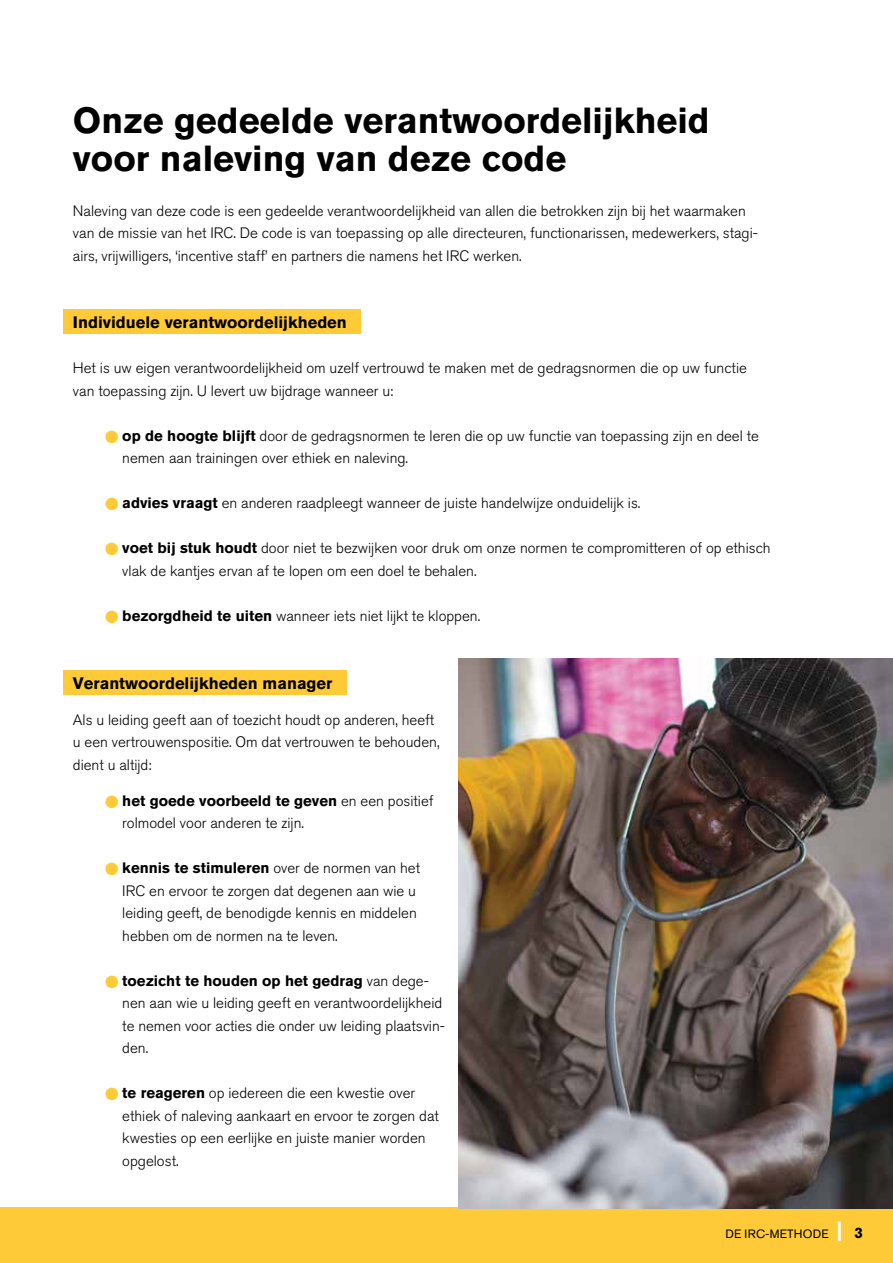
<style>
.page{position:relative;width:893px;height:1263px;background:#fff}
.page>*{position:absolute;margin:0;border:0;box-sizing:border-box;transform-origin:0 0}
.t1{font:700 36px/37.5px "Akzidenz Grotesk BE";color:#000}
.t2{font:700 16.5px "Akzidenz Grotesk BE";color:#000}
.t3{font:300 15px/22.5px "Akzidenz Grotesk BE";color:#000}
.t4{font:12px "Akzidenz Grotesk BE";letter-spacing:.02em;color:#000}
.s1{color:#ffca38}
.s2{font-weight:700}
.s3{font-weight:700;font-size:21px;color:#fff}
.s4{font-weight:700;font-size:15px}
</style>
<div class="page">
<div style="left:0;top:1207px;width:893px;height:56px;background:#ffca38"></div>
<div style="left:64px;top:310px;width:297px;height:24px;background:#ffca38"></div>
<div style="left:64px;top:670px;width:283px;height:24px;background:#ffca38"></div>
<img style="left:458px;top:658px;width:435px;height:551px">
<h1 class="t1" style="left:73px;top:102px;width:638px">Onze gedeelde verantwoordelijkheid voor naleving van deze code</h1>
<p class="t3" style="left:73px;top:200px;width:686px">Naleving van deze code is een gedeelde verantwoordelijkheid van allen die betrokken zijn bij het waarmaken van de missie van het IRC. De code is van toepassing op alle directeuren, functionarissen, medewerkers, stagi&shy;airs, vrijwilligers, ‘incentive staff’ en partners die namens het IRC werken.</p>
<p class="t2" style="left:73px;top:313px;width:275px">Individuele verantwoordelijkheden</p>
<p class="t3" style="left:73px;top:357px;width:675px">Het is uw eigen verantwoordelijkheid om uzelf vertrouwd te maken met de gedragsnormen die op uw functie van toepassing zijn. U levert uw bijdrage wanneer u:</p>
<p class="t3" style="left:122px;top:425px;width:638px;text-indent:-17px"><span class="s1">●</span> <span class="s2">op de hoogte blijft</span> door de gedragsnormen te leren die op uw functie van toepassing zijn en deel te nemen aan trainingen over ethiek en naleving.</p>
<p class="t3" style="left:105px;top:492px;width:535px"><span class="s1">●</span> <span class="s2">advies vraagt</span> en anderen raadpleegt wanneer de juiste handelwijze onduidelijk is.</p>
<p class="t3" style="left:122px;top:537px;width:650px;text-indent:-17px"><span class="s1">●</span> <span class="s2">voet bij stuk houdt</span> door niet te bezwijken voor druk om onze normen te compromitteren of op ethisch vlak de kantjes ervan af te lopen om een doel te behalen.</p>
<p class="t3" style="left:105px;top:605px;width:375px"><span class="s1">●</span> <span class="s2">bezorgdheid te uiten</span> wanneer iets niet lijkt te kloppen.</p>
<p class="t2" style="left:73px;top:673px;width:261px">Verantwoordelijkheden manager</p>
<p class="t3" style="left:73px;top:708px;width:368px">Als u leiding geeft aan of toezicht houdt op anderen, heeft u een vertrouwenspositie. Om dat vertrouwen te behouden, dient u altijd:</p>
<p class="t3" style="left:122px;top:789px;width:313px;text-indent:-17px"><span class="s1">●</span> <span class="s2">het goede voorbeeld te geven</span> en een positief rolmodel voor anderen te zijn.</p>
<p class="t3" style="left:122px;top:857px;width:299px;text-indent:-17px"><span class="s1">●</span> <span class="s2">kennis te stimuleren</span> over de normen van het IRC en ervoor te zorgen dat degenen aan wie u leiding geeft, de benodigde kennis en middelen hebben om de normen na te leven.</p>
<p class="t3" style="left:122px;top:969px;width:324px;text-indent:-17px"><span class="s1">●</span> <span class="s2">toezicht te houden op het gedrag</span> van dege&shy;nen aan wie u leiding geeft en verantwoordelijkheid te nemen voor acties die onder uw leiding plaatsvin&shy;den.</p>
<p class="t3" style="left:122px;top:1082px;width:318px;text-indent:-17px"><span class="s1">●</span> <span class="s2">te reageren</span> op iedereen die een kwestie over ethiek of naleving aankaart en ervoor te zorgen dat kwesties op een eerlijke en juiste manier worden opgelost.</p>
<p class="t4" style="left:725px;top:1226px;width:139px">DE IRC-METHODE <span class="s3">|</span> <span class="s4">3</span></p>
</div>
